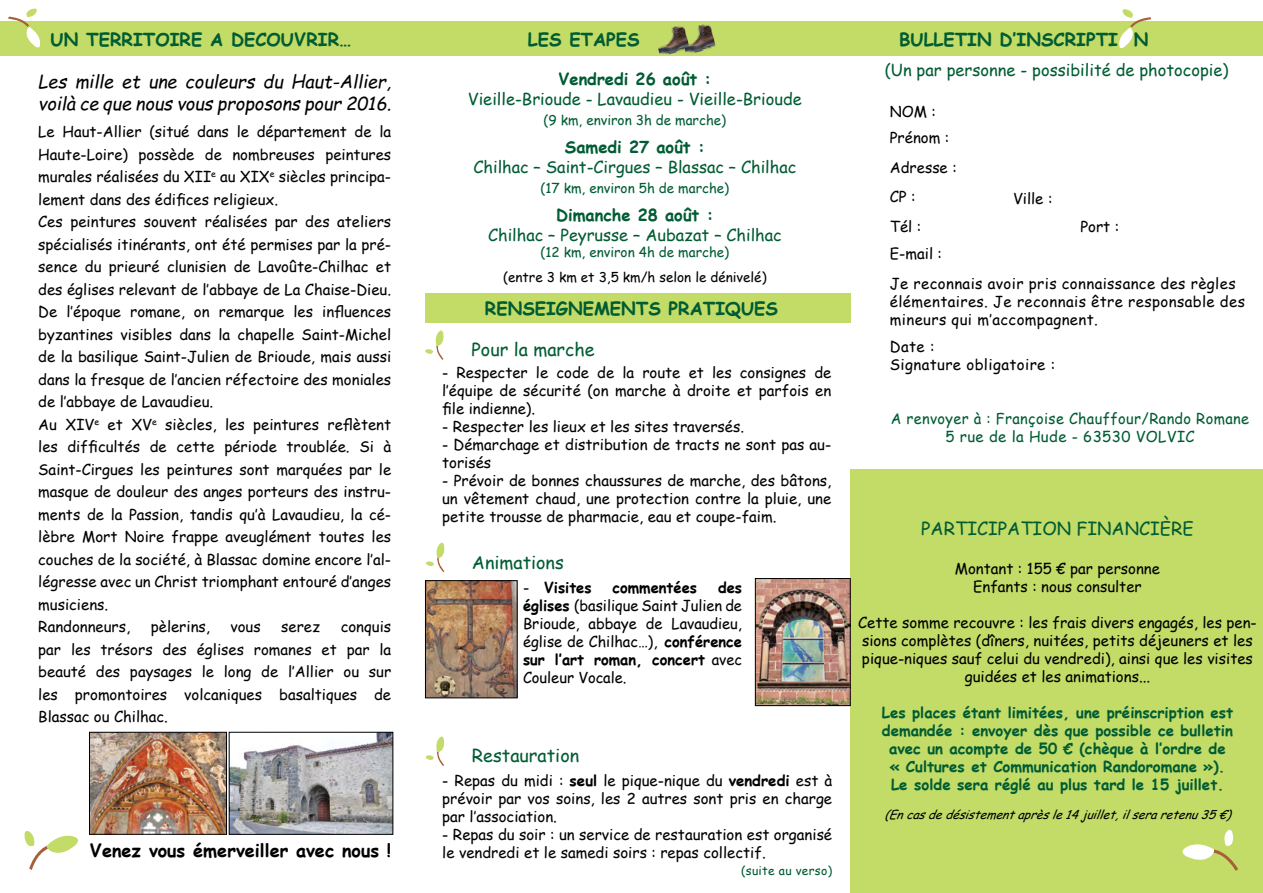
<style>
.page{position:relative;width:1263px;height:893px;background:#fff}
.page>*{position:absolute;margin:0;border:0;box-sizing:border-box;transform-origin:0 0}
.t1{font:700 18px "Comic Sans MS";color:#005c33}
.t2{font:italic 18px/22.5px "Comic Sans MS";color:#000}
.t3{font:18px "Comic Sans MS";color:#005c33}
.t4{font:700 18px "Comic Sans MS";color:#000}
.t5{font:16.5px "Comic Sans MS";color:#005c33}
.t6{font:700 16.5px "Comic Sans MS";color:#005c33}
.t7{font:15px/22.5px "Comic Sans MS";color:#000}
.t8{font:700 15px/18px "Comic Sans MS";color:#005c33;text-align:center}
.t9{font:15px/18px "Comic Sans MS";letter-spacing:.025em;color:#000}
.t10{font:15px/18px "Comic Sans MS";letter-spacing:.025em;color:#005c33;text-align:center}
.t11{font:700 15px "Comic Sans MS";color:#000}
.t12{font:13.5px "Comic Sans MS";color:#005c33}
.t13{font:13.5px "Comic Sans MS";color:#000}
.t14{font:italic 12px "Comic Sans MS";color:#000}
.t15{font:12px "Comic Sans MS";letter-spacing:.025em;color:#005c33}
.s1{font-weight:400}
.s2{font-weight:700}
</style>
<div class="page">
<div style="left:0;top:21px;width:391px;height:34px;background:#c3db67"></div>
<div style="left:386px;top:21px;width:395px;height:34px;background:#c3db67"></div>
<svg style="left:425px;top:330px;width:19px;height:30px"></svg>
<svg style="left:425px;top:736px;width:20px;height:30px"></svg>
<svg style="left:426px;top:542px;width:19px;height:30px"></svg>
<div style="left:763px;top:21px;width:500px;height:34px;background:#c3db67"></div>
<div style="left:850px;top:470px;width:413px;height:423px;background:#c3db67"></div>
<svg style="left:1182px;top:830px;width:56px;height:41px"></svg>
<svg style="left:24px;top:831px;width:54px;height:39px"></svg>
<svg style="left:1119px;top:9px;width:32px;height:40px"></svg>
<svg style="left:8px;top:8px;width:33px;height:40px"></svg>
<img style="left:654px;top:26px;width:36px;height:30px">
<img style="left:680px;top:24px;width:36px;height:31px">
<div style="left:425px;top:293px;width:425px;height:30px;background:#c3db67"></div>
<img style="left:231px;top:734px;width:160px;height:98px">
<img style="left:91px;top:734px;width:134px;height:98px">
<div style="left:89px;top:732px;width:138px;height:102px;border:1px solid #000"></div>
<img style="left:427px;top:582px;width:88px;height:114px">
<div style="left:425px;top:580px;width:92px;height:118px;border:1px solid #000"></div>
<img style="left:757px;top:580px;width:91px;height:124px">
<div style="left:755px;top:578px;width:95px;height:128px;border:1px solid #000"></div>
<p class="t1" style="left:51px;top:26px;width:302px">UN TERRITOIRE A DECOUVRIR…</p>
<p class="t2" style="left:38px;top:69px;width:354px">Les mille et une couleurs du Haut-Allier, voilà ce que nous vous proposons pour 2016.</p>
<p class="t7" style="left:38px;top:120px;width:354px">Le Haut-Allier (situé dans le département de la Haute-Loire) possède de nombreuses peintures murales réalisées du XII<sup>e</sup> au XIX<sup>e</sup> siècles principa&shy;lement dans des édifices religieux.<br>Ces peintures souvent réalisées par des ateliers spécialisés itinérants, ont été permises par la pré&shy;sence du prieuré clunisien de Lavoûte-Chilhac et des églises relevant de l’abbaye de La Chaise-Dieu.<br>De l’époque romane, on remarque les influences byzantines visibles dans la chapelle Saint-Michel de la basilique Saint-Julien de Brioude, mais aussi dans la fresque de l’ancien réfectoire des moniales de l’abbaye de Lavaudieu.<br>Au XIV<sup>e</sup> et XV<sup>e</sup> siècles, les peintures reflètent les difficultés de cette période troublée. Si à Saint-Cirgues les peintures sont marquées par le masque de douleur des anges porteurs des instru&shy;ments de la Passion, tandis qu’à Lavaudieu, la cé&shy;lèbre Mort Noire frappe aveuglément toutes les couches de la société, à Blassac domine encore l’al&shy;légresse avec un Christ triomphant entouré d’anges musiciens.<br>Randonneurs,</p>
<p class="t7" style="left:151px;top:615px;width:61px">pèlerins,</p>
<p class="t7" style="left:230px;top:615px;width:32px">vous</p>
<p class="t7" style="left:281px;top:615px;width:41px">serez</p>
<p class="t7" style="left:38px;top:615px;width:354px;text-align:justify;text-indent:302px">conquis par les trésors des églises romanes et par la beauté des paysages le long de l’Allier ou sur les promontoires volcaniques basaltiques de Blassac ou Chilhac.</p>
<p class="t4" style="left:90px;top:837px;width:303px">Venez vous émerveiller avec nous !</p>
<p class="t1" style="left:528px;top:26px;width:113px">LES ETAPES</p>
<p class="t6" style="left:558px;top:67px;width:155px">Vendredi 26 août :</p>
<p class="t5" style="left:468px;top:87px;width:335px">Vieille-Brioude - Lavaudieu - Vieille-Brioude</p>
<p class="t12" style="left:543px;top:110px;width:184px">(9 km, environ 3h de marche)</p>
<p class="t6" style="left:565px;top:135px;width:141px">Samedi 27 août :</p>
<p class="t5" style="left:474px;top:155px;width:324px">Chilhac – Saint-Cirgues – Blassac – Chilhac</p>
<p class="t12" style="left:540px;top:178px;width:190px">(17 km, environ 5h de marche)</p>
<p class="t6" style="left:556px;top:203px;width:159px">Dimanche 28 août :</p>
<p class="t5" style="left:488px;top:223px;width:295px">Chilhac – Peyrusse – Aubazat – Chilhac</p>
<p class="t12" style="left:540px;top:242px;width:190px">(12 km, environ 4h de marche)</p>
<p class="t13" style="left:503px;top:267px;width:265px">(entre 3 km et 3,5 km/h selon le dénivelé)</p>
<p class="t1" style="left:485px;top:296px;width:295px">RENSEIGNEMENTS PRATIQUES</p>
<p class="t3" style="left:472px;top:336px;width:125px">Pour la marche</p>
<p class="t7" style="left:442px;top:363px;width:391px;line-height:18px;text-align:justify">- Respecter le code de la route et les consignes de l’équipe de sécurité (on marche à droite et parfois en file indienne).</p>
<p class="t7" style="left:442px;top:415px;width:304px">- Respecter les lieux et les sites traversés.</p>
<p class="t7" style="left:442px;top:435px;width:391px;line-height:18px">- Démarchage et distribution de tracts ne sont pas au&shy;torisés</p>
<p class="t7" style="left:442px;top:471px;width:391px;line-height:18px;text-align:justify">- Prévoir de bonnes chaussures de marche, des bâtons, un vêtement chaud, une protection contre la pluie, une petite trousse de pharmacie, eau et coupe-faim.</p>
<p class="t3" style="left:472px;top:549px;width:93px">Animations</p>
<p class="t11" style="left:523px;top:577px;width:70px"><span class="s1">-</span> Visites</p>
<p class="t11" style="left:612px;top:577px;width:86px">commentées</p>
<p class="t7" style="left:523px;top:578px;width:220px;line-height:18px;text-align:justify;text-indent:195px"><span class="s2">des églises</span> (basilique Saint Julien de Brioude, abbaye de Lavaudieu, église de Chilhac…), <span class="s2">conférence sur l’art roman, concert</span> avec Couleur Vocale.</p>
<p class="t3" style="left:472px;top:742px;width:109px">Restauration</p>
<p class="t7" style="left:442px;top:771px;width:391px;line-height:18px;text-align:justify">- Repas du midi : <span class="s2">seul</span> le pique-nique du <span class="s2">vendredi</span> est à prévoir par vos soins, les 2 autres sont pris en charge par l’association.</p>
<p class="t7" style="left:442px;top:825px;width:391px;line-height:18px">- Repas du soir : un service de restauration est organisé le vendredi et le samedi soirs : repas collectif.</p>
<p class="t15" style="left:741px;top:861px;width:92px">(suite au verso)</p>
<p class="t1" style="left:899px;top:26px;width:251px">BULLETIN D’INSCRIPTI N</p>
<p class="t5" style="left:885px;top:58px;width:345px">(Un par personne - possibilité de photocopie)</p>
<p class="t7" style="left:890px;top:98px;width:61px;line-height:26.5px">NOM :<br>Prénom :</p>
<p class="t7" style="left:890px;top:153px;width:68px;line-height:28.7px">Adresse :<br>CP :</p>
<p class="t7" style="left:1013px;top:187px;width:41px">Ville :</p>
<p class="t7" style="left:890px;top:212px;width:54px;line-height:27.3px">Tél :<br>E-mail :</p>
<p class="t7" style="left:1080px;top:215px;width:40px">Port :</p>
<p class="t9" style="left:890px;top:274px;width:357px">Je reconnais avoir pris connaissance des règles élémentaires. Je reconnais être responsable des mineurs qui m’accompagnent.</p>
<p class="t9" style="left:890px;top:337px;width:167px">Date :<br>Signature obligatoire :</p>
<p class="t10" style="left:891px;top:409px;width:360px">A renvoyer à : Françoise Chauffour/Rando Romane<br>5 rue de la Hude - 63530 VOLVIC</p>
<p class="t3" style="left:921px;top:515px;width:274px">PARTICIPATION FINANCIÈRE</p>
<p class="t7" style="left:955px;top:559px;width:207px;line-height:18px;text-align:center">Montant : 155 € par personne<br>Enfants : nous consulter</p>
<p class="t7" style="left:858px;top:613px;width:400px;line-height:18px;text-align:center">Cette somme recouvre : les frais divers engagés, les pen&shy;sions complètes (dîners, nuitées, petits déjeuners et les pique-niques sauf celui du vendredi), ainsi que les visites guidées et les animations...</p>
<p class="t8" style="left:882px;top:703px;width:353px">Les places étant limitées, une préinscription est demandée : envoyer dès que possible ce bulletin avec un acompte de 50 € (chèque à l’ordre de<br>« Cultures et Communication Randoromane »).<br>Le solde sera réglé au plus tard le 15 juillet.</p>
<p class="t14" style="left:884px;top:806px;width:354px">(Encasdedésistementaprèsle14juillet,ilseraretenu35€)</p>
</div>
